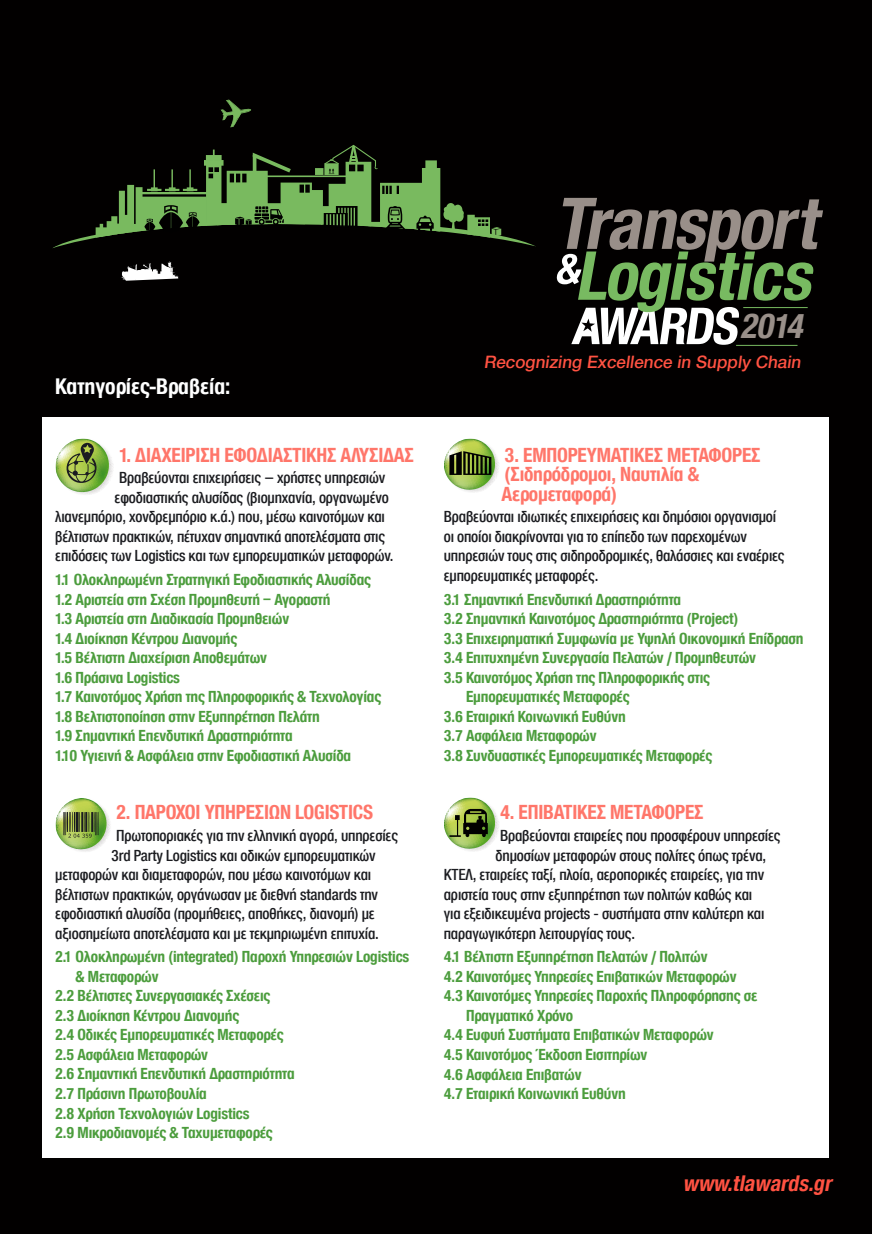
<style>
.page{position:relative;width:872px;height:1234px;background:#fff}
.page>*{position:absolute;margin:0;border:0;box-sizing:border-box;transform-origin:0 0}
.t1{font:italic 700 76.5px "CF Helvetica Cond";color:#998f89}
.t2{font:italic 700 72.45px "CF Helvetica Cond";color:#78ba61}
.t3{font:italic 700 36.3px "CF Helvetica Cond";color:#998f89}
.t4{font:700 23.25px "CF Helvetica Cond";color:#fff}
.t5{font:italic 700 23.25px "CF Helvetica Cond";color:#ff5242}
.t6{font:700 21px/19.5px "CF Helvetica Cond";letter-spacing:-.01em;color:#ff766a}
.t7{font:500 18.3px "CF Helvetica";color:#ff5242}
.t8{font:700 16.5px/19.5px "CF Helvetica Cond";letter-spacing:-.01em;color:#4c9d3d}
.t9{font:500 16.5px/19.5px "CF Helvetica Cond";letter-spacing:-.01em;color:#1b1c20}
</style>
<div class="page">
<div style="left:0;top:0;width:872px;height:1233px;background:#020000"></div>
<div style="left:43px;top:417px;width:786px;height:740px;background:#fff"></div>
<hr style="left:736px;top:345px;width:61px;height:1px;background:#78ba61">
<svg style="left:557px;top:254px;width:24px;height:30px"></svg>
<svg style="left:571px;top:307px;width:169px;height:39px"></svg>
<hr style="left:743px;top:307px;width:64px;height:1px;background:#78ba61">
<svg style="left:55px;top:438px;width:58px;height:57px"></svg>
<svg style="left:55px;top:798px;width:55px;height:54px"></svg>
<svg style="left:444px;top:797px;width:55px;height:54px"></svg>
<svg style="left:444px;top:438px;width:55px;height:54px"></svg>
<svg style="left:122px;top:261px;width:57px;height:20px"></svg>
<svg style="left:220px;top:99px;width:31px;height:29px"></svg>
<svg style="left:53px;top:144px;width:483px;height:104px"></svg>
<h3 class="t4" style="left:55px;top:373px;width:177px">Κατηγορίες-Βραβεία:</h3>
<p class="t6" style="left:119px;top:445px;width:296px">1. ΔΙΑΧΕΙΡΙΣΗ ΕΦΟΔΙΑΣΤΙΚΗΣ ΑΛΥΣΙΔΑΣ</p>
<p class="t9" style="left:119px;top:468px;width:268px">Βραβεύονται επιχειρήσεις – χρήστες υπηρεσιών</p>
<p class="t9" style="left:115px;top:487px;width:276px">εφοδιαστικής αλυσίδας (βιοµηχανία, οργανωµένο</p>
<p class="t9" style="left:55px;top:507px;width:331px">λιανεµπόριο, χονδρεµπόριο κ.ά.) που, µέσω καινοτόµων και</p>
<p class="t9" style="left:55px;top:526px;width:331px">βέλτιστων πρακτικών, πέτυχαν σηµαντικά αποτελέσµατα στις</p>
<p class="t9" style="left:55px;top:546px;width:340px">επιδόσεις των Logistics και των εµπορευµατικών µεταφορών.</p>
<p class="t8" style="left:55px;top:570px;width:327px">1.1 Ολοκληρωµένη Στρατηγική Εφοδιαστικής Αλυσίδας 1.2 Αριστεία στη Σχέση Προµηθευτή – Αγοραστή<br>1.3 Αριστεία στη Διαδικασία Προµηθειών<br>1.4 Διοίκηση Κέντρου Διανοµής<br>1.5 Βέλτιστη Διαχείριση Αποθεµάτων<br>1.6 Πράσινα Logistics<br>1.7 Καινοτόµος Χρήση της Πληροφορικής &amp; Τεχνολογίας 1.8 Βελτιστοποίηση στην Εξυπηρέτηση Πελάτη<br>1.9 Σηµαντική Επενδυτική Δραστηριότητα<br>1.10 Υγιεινή &amp; Ασφάλεια στην Εφοδιαστική Αλυσίδα</p>
<p class="t6" style="left:116px;top:802px;width:258px">2. ΠΑΡΟΧΟΙ ΥΠΗΡΕΣΙΩΝ LOGISTICS</p>
<p class="t9" style="left:116px;top:825px;width:283px">Πρωτοποριακές για την ελληνική αγορά, υπηρεσίες</p>
<p class="t9" style="left:112px;top:845px;width:266px">3rd Party Logistics και οδικών εµπορευµατικών</p>
<p class="t9" style="left:55px;top:864px;width:317px">µεταφορών και διαµεταφορών, που µέσω καινοτόµων και</p>
<p class="t9" style="left:55px;top:884px;width:324px">βέλτιστων πρακτικών, οργάνωσαν µε διεθνή standards την</p>
<p class="t9" style="left:55px;top:903px;width:321px">εφοδιαστική αλυσίδα (προµήθειες, αποθήκες, διανοµή) µε</p>
<p class="t9" style="left:55px;top:923px;width:325px">αξιοσηµείωτα αποτελέσµατα και µε τεκµηριωµένη επιτυχία.</p>
<p class="t8" style="left:55px;top:947px;width:355px">2.1 Ολοκληρωµένη (integrated) Παροχή Υπηρεσιών Logistics</p>
<p class="t8" style="left:76px;top:966px;width:84px">&amp; Μεταφορών</p>
<p class="t8" style="left:55px;top:986px;width:217px">2.2 Βέλτιστες Συνεργασιακές Σχέσεις</p>
<p class="t8" style="left:55px;top:1005px;width:185px">2.3 Διοίκηση Κέντρου Διανοµής</p>
<p class="t8" style="left:55px;top:1025px;width:230px">2.4 Οδικές Εµπορευµατικές Μεταφορές</p>
<p class="t8" style="left:55px;top:1044px;width:154px">2.5 Ασφάλεια Μεταφορών</p>
<p class="t8" style="left:55px;top:1064px;width:241px">2.6 Σηµαντική Επενδυτική Δραστηριότητα</p>
<p class="t8" style="left:55px;top:1083px;width:153px">2.7 Πράσινη Πρωτοβουλία</p>
<p class="t8" style="left:55px;top:1103px;width:196px">2.8 Χρήση Τεχνολογιών Logistics</p>
<p class="t8" style="left:55px;top:1122px;width:219px">2.9 Μικροδιανοµές &amp; Ταχυµεταφορές</p>
<h1 class="t1" style="left:554px;top:183px;width:278px">Transport</h1>
<h2 class="t2" style="left:574px;top:237px;width:251px">Logistics</h2>
<h3 class="t3" style="left:739px;top:307px;width:72px">2014</h3>
<p class="t7" style="left:484px;top:352px;width:321px">Recognizing Excellence in Supply Chain</p>
<p class="t6" style="left:501px;top:445px;width:261px">3. ΕΜΠΟΡΕΥΜΑΤΙΚΕΣ ΜΕΤΑΦΟΡΕΣ (Σιδηρόδροµοι, Ναυτιλία &amp;<br>Αεροµεταφορά)</p>
<p class="t9" style="left:444px;top:507px;width:342px">Βραβεύονται ιδιωτικές επιχειρήσεις και δηµόσιοι οργανισµοί οι οποίοι διακρίνονται για το επίπεδο των παρεχοµένων υπηρεσιών τους στις σιδηροδροµικές, θαλάσσιες και εναέριες εµπορευµατικές µεταφορές.</p>
<p class="t8" style="left:444px;top:589px;width:239px">3.1 Σηµαντική Επενδυτική Δραστηριότητα</p>
<p class="t8" style="left:444px;top:609px;width:296px">3.2 Σηµαντική Καινοτόµος Δραστηριότητα (Project)</p>
<p class="t8" style="left:444px;top:628px;width:361px">3.3 Επιχειρηµατική Συµφωνία µε Υψηλή Οικονοµική Επίδραση</p>
<p class="t8" style="left:444px;top:648px;width:314px">3.4 Επιτυχηµένη Συνεργασία Πελατών / Προµηθευτών</p>
<p class="t8" style="left:444px;top:667px;width:268px">3.5 Καινοτόµος Χρήση της Πληροφορικής στις</p>
<p class="t8" style="left:466px;top:687px;width:165px">Εµπορευµατικές Μεταφορές</p>
<p class="t8" style="left:444px;top:706px;width:183px">3.6 Εταιρική Κοινωνική Ευθύνη</p>
<p class="t8" style="left:444px;top:726px;width:154px">3.7 Ασφάλεια Μεταφορών</p>
<p class="t8" style="left:444px;top:745px;width:270px">3.8 Συνδυαστικές Εµπορευµατικές Μεταφορές</p>
<p class="t6" style="left:500px;top:802px;width:205px">4. ΕΠΙΒΑΤΙΚΕΣ ΜΕΤΑΦΟΡΕΣ</p>
<p class="t9" style="left:500px;top:825px;width:282px">Βραβεύονται εταιρείες που προσφέρουν υπηρεσίες</p>
<p class="t9" style="left:495px;top:845px;width:272px">δηµοσίων µεταφορών στους πολίτες όπως τρένα,</p>
<p class="t9" style="left:444px;top:864px;width:322px">ΚΤΕΛ, εταιρείες ταξί, πλοία, αεροπορικές εταιρείες, για την</p>
<p class="t9" style="left:444px;top:884px;width:310px">αριστεία τους στην εξυπηρέτηση των πολιτών καθώς και</p>
<p class="t9" style="left:444px;top:903px;width:322px">για εξειδικευµένα projects - συστήµατα στην καλύτερη και</p>
<p class="t9" style="left:444px;top:923px;width:193px">παραγωγικότερη λειτουργίας τους.</p>
<p class="t8" style="left:444px;top:947px;width:265px">4.1 Βέλτιστη Εξυπηρέτηση Πελατών / Πολιτών</p>
<p class="t8" style="left:444px;top:966px;width:294px">4.2 Καινοτόµες Υπηρεσίες Επιβατικών Μεταφορών</p>
<p class="t8" style="left:444px;top:986px;width:315px">4.3 Καινοτόµες Υπηρεσίες Παροχής Πληροφόρησης σε</p>
<p class="t8" style="left:466px;top:1005px;width:109px">Πραγµατικό Χρόνο</p>
<p class="t8" style="left:444px;top:1025px;width:271px">4.4 Ευφυή Συστήµατα Επιβατικών Μεταφορών</p>
<p class="t8" style="left:444px;top:1044px;width:205px">4.5 Καινοτόµος Έκδοση Εισιτηρίων</p>
<p class="t8" style="left:444px;top:1064px;width:139px">4.6 Ασφάλεια Επιβατών</p>
<p class="t8" style="left:444px;top:1083px;width:183px">4.7 Εταιρική Κοινωνική Ευθύνη</p>
<h3 class="t5" style="left:682px;top:1170px;width:155px">www.tlawards.gr</h3>
</div>
